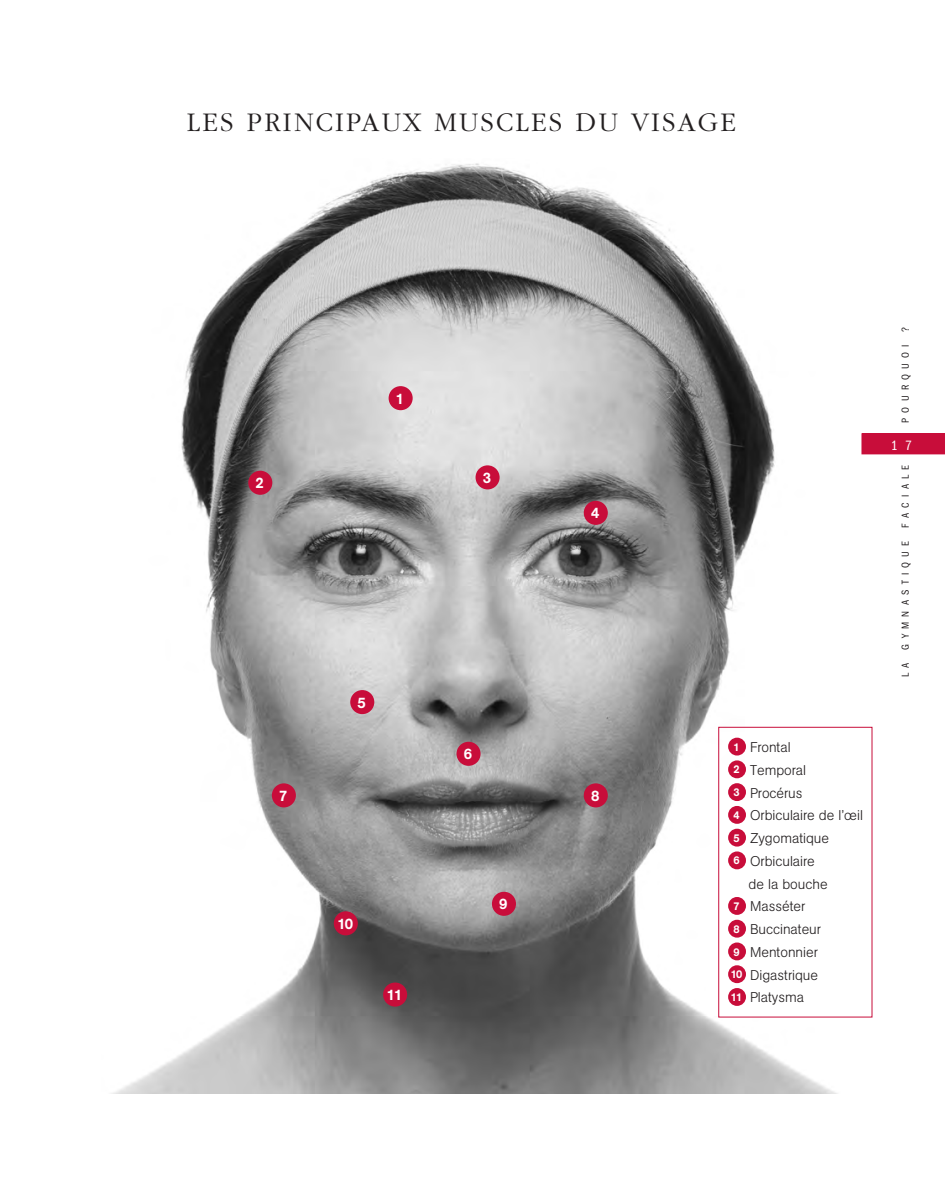
<style>
.page{position:relative;width:945px;height:1197px;background:#fff}
.page>*{position:absolute;margin:0;border:0;box-sizing:border-box;transform-origin:0 0}
.t1{font:300 28px "Garamond";letter-spacing:.075em;color:#231f20}
.t2{font:500 14.88px "AG Buch BQ";color:#fff}
.t3{font:300 14px "AG Buch BQ";color:#231f20}
.t4{font:condensed 14px "Franklin Gothic";color:#fff}
.t5{font:condensed 10.5px "Franklin Gothic";letter-spacing:.5em;color:#231f20}
.s1{font-weight:500;font-size:11.03px;color:#fff}
</style>
<div class="page">
<div style="left:862px;top:433px;width:83px;height:21px;background:#c80d3a"></div>
<img style="left:114px;top:163px;width:736px;height:930px">
<div style="left:718px;top:726px;width:154px;height:291px;border:1px solid #c80d3a"></div>
<div style="left:728px;top:737px;width:18px;height:18px;background:#c80d3a;border-radius:50%"></div>
<div style="left:728px;top:760px;width:18px;height:18px;background:#c80d3a;border-radius:50%"></div>
<div style="left:728px;top:783px;width:18px;height:18px;background:#c80d3a;border-radius:50%"></div>
<div style="left:728px;top:806px;width:18px;height:17px;background:#c80d3a;border-radius:50%"></div>
<div style="left:728px;top:828px;width:18px;height:18px;background:#c80d3a;border-radius:50%"></div>
<div style="left:728px;top:851px;width:18px;height:18px;background:#c80d3a;border-radius:50%"></div>
<div style="left:728px;top:897px;width:18px;height:17px;background:#c80d3a;border-radius:50%"></div>
<div style="left:728px;top:919px;width:18px;height:18px;background:#c80d3a;border-radius:50%"></div>
<div style="left:728px;top:942px;width:18px;height:18px;background:#c80d3a;border-radius:50%"></div>
<div style="left:728px;top:965px;width:18px;height:18px;background:#c80d3a;border-radius:50%"></div>
<div style="left:728px;top:988px;width:18px;height:17px;background:#c80d3a;border-radius:50%"></div>
<div style="left:584px;top:501px;width:24px;height:24px;background:#c80d3a;border-radius:50%"></div>
<div style="left:476px;top:465px;width:24px;height:24px;background:#c80d3a;border-radius:50%"></div>
<div style="left:389px;top:386px;width:24px;height:24px;background:#c80d3a;border-radius:50%"></div>
<div style="left:248px;top:470px;width:24px;height:25px;background:#c80d3a;border-radius:50%"></div>
<div style="left:350px;top:690px;width:24px;height:24px;background:#c80d3a;border-radius:50%"></div>
<div style="left:457px;top:741px;width:24px;height:24px;background:#c80d3a;border-radius:50%"></div>
<div style="left:584px;top:783px;width:24px;height:24px;background:#c80d3a;border-radius:50%"></div>
<div style="left:272px;top:783px;width:24px;height:24px;background:#c80d3a;border-radius:50%"></div>
<div style="left:492px;top:891px;width:24px;height:24px;background:#c80d3a;border-radius:50%"></div>
<div style="left:334px;top:911px;width:24px;height:24px;background:#c80d3a;border-radius:50%"></div>
<div style="left:383px;top:982px;width:24px;height:24px;background:#c80d3a;border-radius:50%"></div>
<h1 class="t1" style="left:187px;top:107px;width:551px">LeS PRINCIPAUX MUSCLES DU VISAGE</h1>
<p class="t2" style="left:256px;top:474px;width:10px">2</p>
<p class="t2" style="left:396px;top:389px;width:10px">1</p>
<p class="t2" style="left:483px;top:468px;width:10px">3</p>
<p class="t2" style="left:591px;top:504px;width:10px">4</p>
<p class="t2" style="left:358px;top:693px;width:10px">5</p>
<p class="t2" style="left:464px;top:745px;width:10px">6</p>
<p class="t2" style="left:279px;top:786px;width:10px">7</p>
<p class="t2" style="left:591px;top:786px;width:10px">8</p>
<p class="t2" style="left:337px;top:914px;width:17px">10</p>
<p class="t2" style="left:387px;top:985px;width:17px">11</p>
<p class="t2" style="left:499px;top:895px;width:10px">9</p>
<p class="t3" style="left:734px;top:739px;width:59px"><span class="s1">1</span> Frontal</p>
<p class="t3" style="left:734px;top:761px;width:74px"><span class="s1">2</span> Temporal</p>
<p class="t3" style="left:734px;top:784px;width:71px"><span class="s1">3</span> Procérus</p>
<p class="t3" style="left:734px;top:807px;width:131px"><span class="s1">4</span> Orbiculaire de l’œil</p>
<p class="t3" style="left:734px;top:830px;width:97px"><span class="s1">5</span> Zygomatique</p>
<p class="t3" style="left:734px;top:852px;width:83px"><span class="s1">6</span> Orbiculaire</p>
<p class="t3" style="left:749px;top:875px;width:81px">de la bouche</p>
<p class="t3" style="left:734px;top:898px;width:73px"><span class="s1">7</span> Masséter</p>
<p class="t3" style="left:734px;top:921px;width:89px"><span class="s1">8</span> Buccinateur</p>
<p class="t3" style="left:734px;top:943px;width:86px"><span class="s1">9</span> Mentonnier</p>
<p class="t3" style="left:731px;top:966px;width:89px"><span class="s1">10</span> Digastrique</p>
<p class="t3" style="left:731px;top:989px;width:75px"><span class="s1">11</span> Platysma</p>
<p class="t5" style="left:899px;top:423px;width:97px;rotate:-90deg">pourquoi ?</p>
<p class="t4" style="left:891px;top:438px;width:23px">1 7</p>
<p class="t5" style="left:899px;top:527px;width:64px;rotate:-90deg">faciale</p>
<p class="t5" style="left:899px;top:649px;width:110px;rotate:-90deg">Gymnastique</p>
<p class="t5" style="left:899px;top:677px;width:16px;rotate:-90deg">L A</p>
</div>
